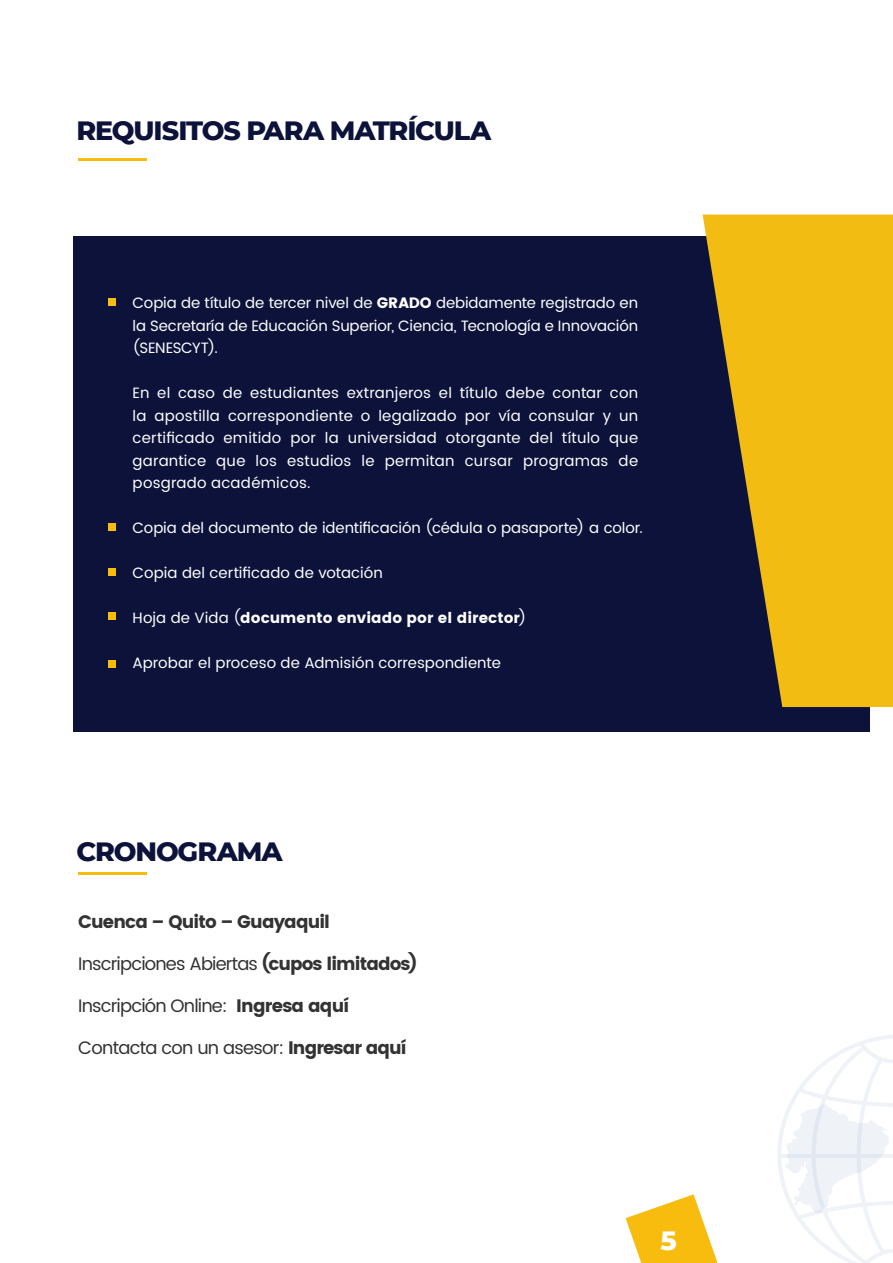
<style>
.page{position:relative;width:893px;height:1263px;background:#fff}
.page>*{position:absolute;margin:0;border:0;box-sizing:border-box;transform-origin:0 0}
.t1{font:800 27px "Montserrat";letter-spacing:-.04em;color:#0c123a}
.t2{font:800 27px "Montserrat";color:#fff}
.t3{font:18.15px "Poppins";letter-spacing:-.045em;color:#333}
.t4{font:18.15px "Poppins";letter-spacing:-.045em;color:#333}
.t5{font:15px/22.5px "Poppins";color:#fff;text-align:justify}
.t6{font:15px "Poppins";letter-spacing:.005em;color:#fff}
.s1{font-style:inherit}
</style>
<div class="page">
<svg style="left:777px;top:1035px;width:116px;height:228px"></svg>
<svg style="left:626px;top:1194px;width:91px;height:69px"></svg>
<hr style="left:79px;top:872px;width:68px;height:3px;background:#f7bc0e">
<hr style="left:79px;top:158px;width:68px;height:3px;background:#f7bc0e">
<div style="left:73px;top:236px;width:797px;height:495px;background:#0c123a"></div>
<svg style="left:703px;top:215px;width:190px;height:492px;fill:#f3bc12"></svg>
<div style="left:109px;top:299px;width:7px;height:7px;background:#f7bc0e"></div>
<div style="left:109px;top:524px;width:7px;height:7px;background:#f7bc0e"></div>
<div style="left:109px;top:569px;width:7px;height:7px;background:#f7bc0e"></div>
<div style="left:109px;top:612px;width:7px;height:8px;background:#f7bc0e"></div>
<div style="left:109px;top:660px;width:7px;height:8px;background:#f7bc0e"></div>
<h1 class="t1" style="left:76px;top:110px;width:416px">REQUISITOS PARA MATRÍCULA</h1>
<p class="t5" style="left:133px;top:292px;width:507px">Copia de título de tercer nivel de <span class="s1">GRADO</span> debidamente registrado en la Secretaría de Educación Superior, Ciencia, Tecnología e Innovación (SENESCYT).</p>
<p class="t5" style="left:133px;top:382px;width:507px">En el caso de estudiantes extranjeros el título debe contar con la apostilla correspondiente o legalizado por vía consular y un certificado emitido por la universidad otorgante del título que garantice que los estudios le permitan cursar programas de posgrado académicos.</p>
<p class="t5" style="left:133px;top:517px;width:512px">Copia del documento de identificación (cédula o pasaporte) a color.</p>
<p class="t5" style="left:133px;top:562px;width:252px">Copia del certificado de votación</p>
<p class="t6" style="left:133px;top:609px;width:396px"><span class="s1">Hoja de Vida (</span>documento enviado por el director<span class="s1">)</span></p>
<p class="t5" style="left:133px;top:652px;width:370px">Aprobar el proceso de Admisión correspondiente</p>
<h1 class="t1" style="left:77px;top:831px;width:208px">CRONOGRAMA</h1>
<p class="t4" style="left:78px;top:911px;width:253px">Cuenca – Quito – Guayaquil</p>
<p class="t3" style="left:78px;top:951px;width:340px">Inscripciones Abiertas <span class="s1">(cupos limitados)</span></p>
<p class="t3" style="left:78px;top:993px;width:273px">Inscripción Online: <span class="s1">Ingresa aquí</span></p>
<p class="t3" style="left:78px;top:1035px;width:330px">Contacta con un asesor: <span class="s1">Ingresar aquí</span></p>
<h1 class="t2" style="left:661px;top:1220px;width:18px">5</h1>
</div>
